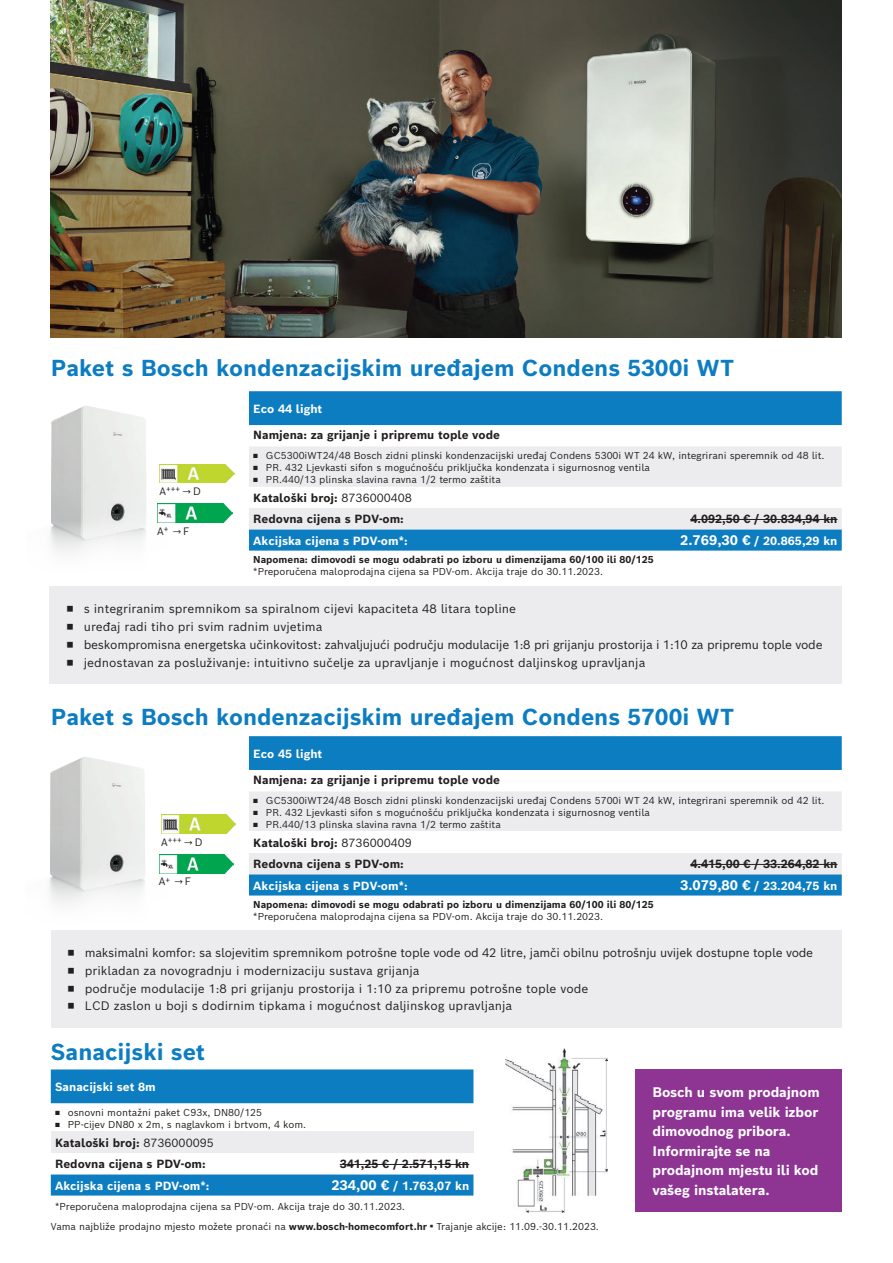
<style>
.page{position:relative;width:893px;height:1263px;background:#fff}
.page>*{position:absolute;margin:0;border:0;box-sizing:border-box;transform-origin:0 0}
.t1{font:700 22.5px "Bosch Sans";color:#0d7dc2}
.t2{font:700 13.5px/19.5px "Bosch Sans";letter-spacing:-.01em;color:#fff}
.t3{font:12px "Bosch Sans";color:#231f20}
.t4{font:12px "Bosch Sans";letter-spacing:-.02em;color:#231f20}
.t5{font:700 11.55px "Bosch Sans";color:#231f20}
.t6{font:700 11.55px "Bosch Sans";color:#fff}
.t7{font:10.5px "Bosch Sans";color:#231f20}
.t8{font:9.75px "Bosch Sans";color:#231f20}
.t9{font:700 9.75px "Bosch Sans";color:#231f20}
.s1{font-weight:400}
.s2{font-size:13.5px}
.s3{font-weight:700}
</style>
<div class="page">
<div style="left:249px;top:391px;width:593px;height:160px;background:#0d7dc2"></div>
<svg style="left:249px;top:425px;width:593px;height:21px"></svg>
<svg style="left:249px;top:446px;width:593px;height:83px;fill:#ececee"></svg>
<hr style="left:690px;top:519px;width:147px;height:1px;background:#231f20">
<div style="left:249px;top:736px;width:593px;height:159px;background:#0d7dc2"></div>
<div style="left:249px;top:770px;width:593px;height:21px;background:#fff"></div>
<div style="left:249px;top:791px;width:593px;height:83px;background:#ececee"></div>
<div style="left:249px;top:832px;width:593px;height:21px;background:#fff"></div>
<hr style="left:690px;top:864px;width:147px;height:1px;background:#231f20">
<div style="left:51px;top:1069px;width:422px;height:126px;background:#0d7dc2"></div>
<svg style="left:51px;top:1103px;width:422px;height:71px"></svg>
<div style="left:51px;top:1132px;width:422px;height:21px;background:#ececee"></div>
<hr style="left:340px;top:1164px;width:129px;height:1px;background:#231f20">
<img style="left:505px;top:1049px;width:102px;height:164px">
<div style="left:635px;top:1069px;width:207px;height:143px;background:#8e3594"></div>
<img style="left:50px;top:406px;width:118px;height:147px">
<img style="left:49px;top:757px;width:118px;height:147px">
<div style="left:50px;top:587px;width:792px;height:97px;background:#ececee"></div>
<div style="left:51px;top:930px;width:791px;height:97px;background:#ececee"></div>
<img style="left:51px;top:0;width:791px;height:337px">
<img style="left:160px;top:464px;width:74px;height:19px">
<img style="left:158px;top:504px;width:74px;height:18px">
<img style="left:161px;top:815px;width:75px;height:18px">
<img style="left:159px;top:854px;width:75px;height:19px">
<p class="t1" style="left:51px;top:349px;width:685px">Paket s Bosch kondenzacijskim uređajem Condens 5300i WT</p>
<p class="t7" style="left:160px;top:482px;width:43px">A<sup>+++</sup> →D</p>
<p class="t7" style="left:157px;top:522px;width:34px">A<sup>+</sup> →F</p>
<p class="t6" style="left:253px;top:399px;width:71px">Eco 44 light</p>
<p class="t5" style="left:253px;top:425px;width:248px">Namjena: za grijanje i pripremu tople vode</p>
<p class="t8" style="left:253px;top:447px;width:573px">◾ GC5300iWT24/48 Bosch zidni plinski kondenzacijski uređaj Condens 5300i WT 24 kW, integrirani speremnik od 48 lit.</p>
<p class="t8" style="left:253px;top:459px;width:398px">◾ PR. 432 Ljevkasti sifon s mogućnošću priključka kondenzata i sigurnosnog ventila</p>
<p class="t8" style="left:253px;top:471px;width:249px">◾ PR.440/13 plinska slavina ravna 1/2 termo zaštita</p>
<p class="t5" style="left:253px;top:488px;width:160px">Kataloški broj: <span class="s1">8736000408</span></p>
<p class="t5" style="left:253px;top:509px;width:152px">Redovna cijena s PDV-om:</p>
<p class="t5" style="left:690px;top:509px;width:149px">4.092,50 € / 30.834,94 kn</p>
<p class="t6" style="left:253px;top:531px;width:156px">Akcijska cijena s PDV-om*:</p>
<p class="t6" style="left:680px;top:531px;width:159px"><span class="s2">2.769,30 €</span> / 20.865,29 kn</p>
<p class="t9" style="left:253px;top:551px;width:402px">Napomena: dimovodi se mogu odabrati po izboru u dimenzijama 60/100 ili 80/125</p>
<p class="t8" style="left:253px;top:563px;width:351px">*Preporučena maloprodajna cijena sa PDV-om. Akcija traje do 30.11.2023.</p>
<p class="t3" style="left:67px;top:599px;width:451px"><span class="s2">◾</span> s integriranim spremnikom sa spiralnom cijevi kapaciteta 48 litara topline</p>
<p class="t3" style="left:67px;top:617px;width:257px"><span class="s2">◾</span> uređaj radi tiho pri svim radnim uvjetima</p>
<p class="t4" style="left:67px;top:635px;width:757px"><span class="s2">◾</span> beskompromisna energetska učinkovitost: zahvaljujući području modulacije 1:8 pri grijanju prostorija i 1:10 za pripremu tople vode</p>
<p class="t3" style="left:67px;top:652px;width:580px"><span class="s2">◾</span> jednostavan za posluživanje: intuitivno sučelje za upravljanje i mogućnost daljinskog upravljanja</p>
<p class="t1" style="left:51px;top:698px;width:685px">Paket s Bosch kondenzacijskim uređajem Condens 5700i WT</p>
<p class="t7" style="left:161px;top:833px;width:43px">A<sup>+++</sup> →D</p>
<p class="t7" style="left:159px;top:873px;width:34px">A<sup>+</sup> →F</p>
<p class="t6" style="left:253px;top:744px;width:71px">Eco 45 light</p>
<p class="t5" style="left:253px;top:770px;width:248px">Namjena: za grijanje i pripremu tople vode</p>
<p class="t8" style="left:253px;top:792px;width:573px">◾ GC5300iWT24/48 Bosch zidni plinski kondenzacijski uređaj Condens 5700i WT 24 kW, integrirani speremnik od 42 lit.</p>
<p class="t8" style="left:253px;top:804px;width:398px">◾ PR. 432 Ljevkasti sifon s mogućnošću priključka kondenzata i sigurnosnog ventila</p>
<p class="t8" style="left:253px;top:816px;width:249px">◾ PR.440/13 plinska slavina ravna 1/2 termo zaštita</p>
<p class="t5" style="left:253px;top:833px;width:160px">Kataloški broj: <span class="s1">8736000409</span></p>
<p class="t5" style="left:253px;top:854px;width:152px">Redovna cijena s PDV-om:</p>
<p class="t5" style="left:690px;top:854px;width:149px">4.415,00 € / 33.264,82 kn</p>
<p class="t6" style="left:253px;top:876px;width:156px">Akcijska cijena s PDV-om*:</p>
<p class="t6" style="left:680px;top:876px;width:159px"><span class="s2">3.079,80 €</span> / 23.204,75 kn</p>
<p class="t9" style="left:253px;top:896px;width:402px">Napomena: dimovodi se mogu odabrati po izboru u dimenzijama 60/100 ili 80/125</p>
<p class="t8" style="left:253px;top:908px;width:351px">*Preporučena maloprodajna cijena sa PDV-om. Akcija traje do 30.11.2023.</p>
<p class="t4" style="left:68px;top:942px;width:747px"><span class="s2">◾</span> maksimalni komfor: sa slojevitim spremnikom potrošne tople vode od 42 litre, jamči obilnu potrošnju uvijek dostupne tople vode</p>
<p class="t3" style="left:68px;top:960px;width:353px"><span class="s2">◾</span> prikladan za novogradnju i modernizaciju sustava grijanja</p>
<p class="t3" style="left:68px;top:978px;width:522px"><span class="s2">◾</span> područje modulacije 1:8 pri grijanju prostorija i 1:10 za pripremu potrošne tople vode</p>
<p class="t3" style="left:68px;top:996px;width:446px"><span class="s2">◾</span> LCD zaslon u boji s dodirnim tipkama i mogućnost daljinskog upravljanja</p>
<p class="t1" style="left:51px;top:1033px;width:156px">Sanacijski set</p>
<p class="t6" style="left:55px;top:1077px;width:102px">Sanacijski set 8m</p>
<p class="t8" style="left:55px;top:1104px;width:209px">◾ osnovni montažni paket C93x, DN80/125</p>
<p class="t8" style="left:55px;top:1116px;width:253px">◾ PP-cijev DN80 x 2m, s naglavkom i brtvom, 4 kom.</p>
<p class="t5" style="left:55px;top:1133px;width:160px">Kataloški broj: <span class="s1">8736000095</span></p>
<p class="t5" style="left:55px;top:1154px;width:152px">Redovna cijena s PDV-om:</p>
<p class="t5" style="left:340px;top:1154px;width:131px">341,25 € / 2.571,15 kn</p>
<p class="t6" style="left:55px;top:1176px;width:156px">Akcijska cijena s PDV-om*:</p>
<p class="t6" style="left:331px;top:1176px;width:139px"><span class="s2">234,00 €</span> / 1.763,07 kn</p>
<p class="t8" style="left:55px;top:1198px;width:351px">*Preporučena maloprodajna cijena sa PDV-om. Akcija traje do 30.11.2023.</p>
<p class="t8" style="left:51px;top:1218px;width:550px">Vama najbliže prodajno mjesto možete pronaći na <span class="s3">www.bosch-homecomfort.hr</span> <sup>◾</sup> Trajanje akcije: 11.09.-30.11.2023.</p>
<p class="t2" style="left:652px;top:1081px;width:169px">Bosch u svom prodajnom programu ima velik izbor dimovodnog pribora.<br>Informirajte se na prodajnom mjestu ili kod vašeg instalatera.</p>
</div>
